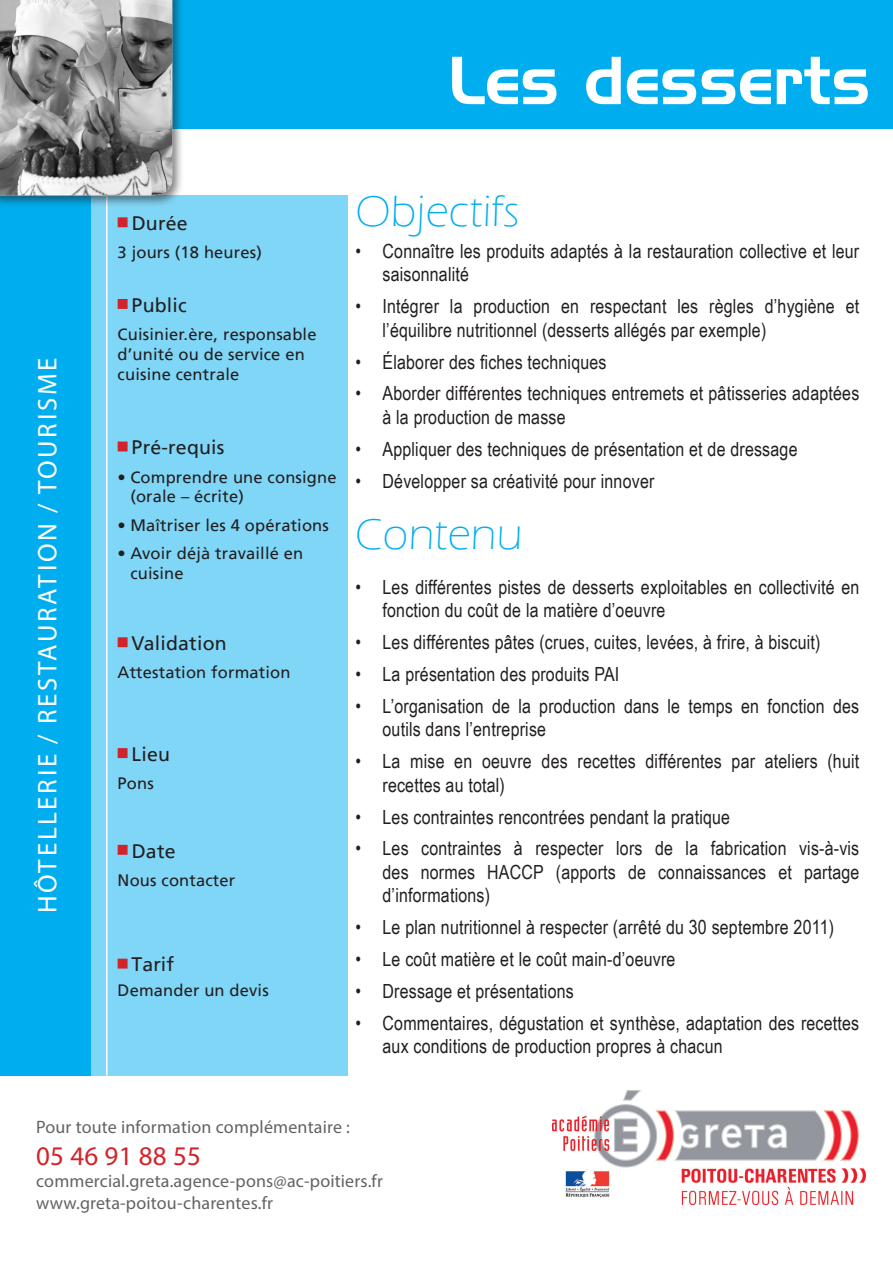
<style>
.page{position:relative;width:893px;height:1263px;background:#fff}
.page>*{position:absolute;margin:0;border:0;box-sizing:border-box;transform-origin:0 0}
.t1{font:66px "Handel Gothic BT";color:#fff}
.t2{font:300 45px "Eras ITC";letter-spacing:.01em;color:#00aeef}
.t3{font:27px "Myriad Pro";letter-spacing:.1em;color:#fff}
.t4{font:27px "Myriad Pro";letter-spacing:.01em;color:#d1232a}
.t5{font:19.5px/23.4px "Arial Narrow";letter-spacing:.01em;color:#231f20}
.t6{font:19.5px "Frutiger LT";letter-spacing:.01em;color:#231f20}
.t7{font:18px "Myriad Pro";letter-spacing:.01em;color:#636366}
.t8{font:16.5px/19.8px "Frutiger LT";letter-spacing:.01em;color:#231f20}
</style>
<div class="page">
<div style="left:2px;top:0;width:891px;height:128px;background:#00aeef"></div>
<div style="left:91px;top:195px;width:257px;height:880px;background:#80d6f7"></div>
<div style="left:0;top:183px;width:91px;height:892px;background:#00aeef"></div>
<img style="left:552px;top:1091px;width:313px;height:113px">
<hr style="left:106px;top:195px;width:2px;height:880px;background:#fff">
<div style="left:0;top:0;width:185px;height:208px;background:#231f20;opacity:.57"></div>
<img style="left:0;top:0;width:172px;height:195px">
<div style="left:118px;top:217px;width:10px;height:10px;background:#d1232a;border:2px solid #d1232a"></div>
<div style="left:118px;top:299px;width:10px;height:10px;background:#d1232a;border:2px solid #d1232a"></div>
<div style="left:118px;top:637px;width:10px;height:10px;background:#d1232a;border:2px solid #d1232a"></div>
<div style="left:118px;top:959px;width:10px;height:9px;background:#d1232a;border:2px solid #d1232a"></div>
<div style="left:118px;top:748px;width:10px;height:10px;background:#d1232a;border:2px solid #d1232a"></div>
<div style="left:118px;top:442px;width:10px;height:9px;background:#d1232a;border:2px solid #d1232a"></div>
<div style="left:118px;top:845px;width:10px;height:10px;background:#d1232a;border:2px solid #d1232a"></div>
<h3 class="t3" style="left:31px;top:913px;width:557px;rotate:-90deg">HÔTELLERIE / RESTAURATION / TOURISME</h3>
<p class="t1" style="left:448px;top:41px;width:423px">Les desserts</p>
<p class="t6" style="left:132px;top:212px;width:58px">Durée</p>
<p class="t8" style="left:118px;top:243px;width:146px">3 jours (18 heures)</p>
<p class="t6" style="left:132px;top:293px;width:57px">Public</p>
<p class="t8" style="left:118px;top:324px;width:200px">Cuisinier.ère, responsable d’unité ou de service en cuisine centrale</p>
<p class="t6" style="left:132px;top:436px;width:94px">Pré-requis</p>
<p class="t8" style="left:130px;top:467px;width:208px;text-indent:-13px">• Comprendre une consigne (orale – écrite)</p>
<p class="t8" style="left:118px;top:515px;width:213px">• Maîtriser les 4 opérations</p>
<p class="t8" style="left:130px;top:543px;width:174px;text-indent:-13px">• Avoir déjà travaillé en cuisine</p>
<p class="t6" style="left:132px;top:632px;width:97px">Validation</p>
<p class="t8" style="left:118px;top:663px;width:174px">Attestation formation</p>
<p class="t6" style="left:132px;top:743px;width:40px">Lieu</p>
<p class="t8" style="left:118px;top:774px;width:38px">Pons</p>
<p class="t6" style="left:132px;top:839px;width:45px">Date</p>
<p class="t8" style="left:118px;top:870px;width:119px">Nous contacter</p>
<p class="t6" style="left:132px;top:953px;width:44px">Tarif</p>
<p class="t8" style="left:118px;top:980px;width:153px">Demander un devis</p>
<p class="t2" style="left:355px;top:186px;width:165px">Objectifs</p>
<p class="t5" style="left:382px;top:239px;width:478px;text-indent:-27px">• Connaître les produits adaptés à la restauration collective et leur saisonnalité</p>
<p class="t5" style="left:382px;top:294px;width:478px;text-indent:-27px">• Intégrer la production en respectant les règles d’hygiène et l’équilibre nutritionnel (desserts allégés par exemple)</p>
<p class="t5" style="left:355px;top:349px;width:253px">• Élaborer des fiches techniques</p>
<p class="t5" style="left:382px;top:381px;width:478px;text-indent:-27px">• Aborder différentes techniques entremets et pâtisseries adaptées à la production de masse</p>
<p class="t5" style="left:355px;top:436px;width:443px">• Appliquer des techniques de présentation et de dressage</p>
<p class="t5" style="left:355px;top:468px;width:300px">• Développer sa créativité pour innover</p>
<p class="t2" style="left:355px;top:510px;width:169px">Contenu</p>
<p class="t5" style="left:382px;top:574px;width:478px;text-indent:-27px">• Les différentes pistes de desserts exploitables en collectivité en fonction du coût de la matière d’oeuvre</p>
<p class="t5" style="left:355px;top:630px;width:466px">• Les différentes pâtes (crues, cuites, levées, à frire, à biscuit)</p>
<p class="t5" style="left:355px;top:662px;width:265px">• La présentation des produits PAI</p>
<p class="t5" style="left:382px;top:694px;width:478px;text-indent:-27px">• L’organisation de la production dans le temps en fonction des outils dans l’entreprise</p>
<p class="t5" style="left:382px;top:749px;width:478px;text-indent:-27px">• La mise en oeuvre des recettes différentes par ateliers (huit recettes au total)</p>
<p class="t5" style="left:355px;top:804px;width:376px">• Les contraintes rencontrées pendant la pratique</p>
<p class="t5" style="left:382px;top:836px;width:478px;text-align:justify;text-indent:-27px">• Les contraintes à respecter lors de la fabrication vis-à-vis des normes HACCP (apports de connaissances et partage d’informations)</p>
<p class="t5" style="left:355px;top:915px;width:480px">• Le plan nutritionnel à respecter (arrêté du 30 septembre 2011)</p>
<p class="t5" style="left:355px;top:947px;width:321px">• Le coût matière et le coût main-d’oeuvre</p>
<p class="t5" style="left:355px;top:979px;width:220px">• Dressage et présentations</p>
<p class="t5" style="left:382px;top:1010px;width:478px;text-indent:-27px">• Commentaires, dégustation et synthèse, adaptation des recettes aux conditions de production propres à chacun</p>
<p class="t7" style="left:36px;top:1116px;width:315px">Pour toute information complémentaire :</p>
<p class="t4" style="left:36px;top:1140px;width:166px">05 46 91 88 55</p>
<p class="t7" style="left:36px;top:1170px;width:348px">commercial.greta.agence-pons@ac-poitiers.fr</p>
<p class="t7" style="left:36px;top:1191px;width:238px">www.greta-poitou-charentes.fr</p>
</div>
